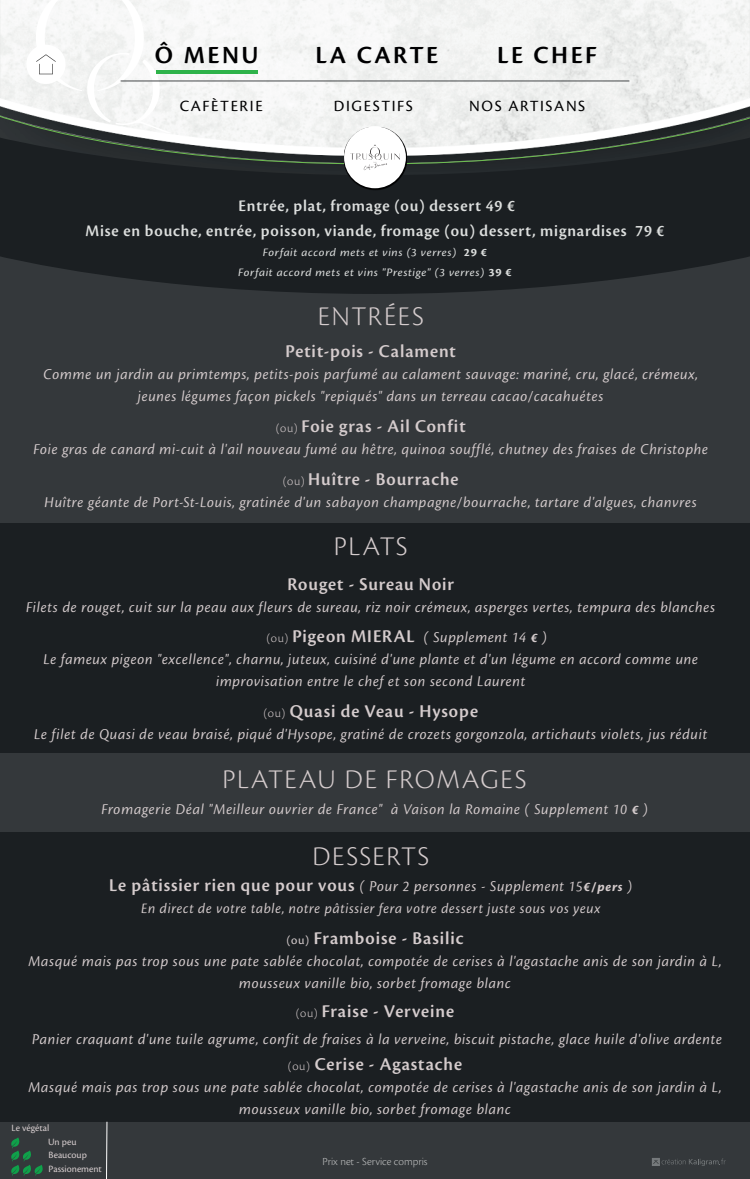
<style>
.page{position:relative;width:750px;height:1179px;background:#fff}
.page>*{position:absolute;margin:0;border:0;box-sizing:border-box;transform-origin:0 0}
.t1{font:300 28.12px "Cronos Pro";letter-spacing:.06em;color:#d5cccd}
.t2{font:600 25.62px "Cronos Pro";letter-spacing:.1em;color:#000001}
.t3{font:18.75px "Cronos Pro Semibold Disp";letter-spacing:.05em;color:#d5cccd}
.t4{font:16.88px/25px "Cronos Pro Semibold Disp";letter-spacing:.05em;color:#dcdedd;text-align:center}
.t5{font:16.25px "Cronos Pro";letter-spacing:.1em;color:#000001}
.t6{font:15.62px/21.9px "Cronos Pro Disp It";letter-spacing:.045em;color:#d5cccd;text-align:center}
.t7{font:15px "Cronos Pro Disp It";letter-spacing:.045em;color:#d5cccd}
.t8{font:italic 11.88px/20px "Cronos Pro";letter-spacing:.045em;color:#dcdedd;text-align:center;scale:1.06 1}
.t9{font:300 11.25px "Cronos Pro";color:#c2c3c3}
.t10{font:10px/13.3px "Cronos Pro";color:#d5cccd}
.s1{font-weight:700;font-style:normal}
.s2{font-family:"Cronos Pro";font-weight:300;font-size:12.5px}
.s3{font-family:"Cronos Pro Semibold Disp";font-size:18.75px}
.s4{font-family:"Cronos Pro Bold Capt It";font-size:13.75px}
.s5{font-family:"Cronos Pro";font-size:12.5px}
</style>
<div class="page">
<img style="left:0;top:0;width:750px;height:1178px">
<div style="left:26px;top:45px;width:40px;height:39px;background:#fff;border-radius:50%"></div>
<svg style="left:34px;top:0;width:137px;height:115px"></svg>
<hr style="left:121px;top:81px;width:508px;height:1px;background:#444749">
<svg style="left:0;top:115px;width:750px;height:22px"></svg>
<svg style="left:652px;top:1157px;width:74px;height:8px"></svg>
<svg style="left:0;top:137px;width:750px;height:157px;background:#272c2e"></svg>
<svg style="left:344px;top:127px;width:63px;height:63px"></svg>
<div style="left:344px;top:126px;width:62px;height:62px;background:#fff;border-radius:50%"></div>
<svg style="left:350px;top:144px;width:50px;height:27px"></svg>
<hr style="left:156px;top:70px;width:102px;height:4px;background:#2eb34a">
<div style="left:0;top:522px;width:750px;height:230px;background:#1b1f22"></div>
<div style="left:0;top:831px;width:750px;height:290px;background:#1b1f22"></div>
<svg style="left:11px;top:1137px;width:32px;height:38px"></svg>
<svg style="left:106px;top:1121px;width:1px;height:57px"></svg>
<h2 class="t2" style="left:155px;top:40px;width:105px">Ô MENU</h2>
<h2 class="t2" style="left:316px;top:40px;width:124px">LA CARTE</h2>
<h2 class="t2" style="left:497px;top:40px;width:101px">LE CHEF</h2>
<p class="t5" style="left:180px;top:97px;width:85px">CAFÈTERIE</p>
<p class="t5" style="left:334px;top:97px;width:81px">DIGESTIFS</p>
<p class="t5" style="left:469px;top:97px;width:118px">NOS ARTISANS</p>
<p class="t4" style="left:85px;top:193px;width:581px">Entrée, plat, fromage (ou) dessert 49 €<br>Mise en bouche, entrée, poisson, viande, fromage (ou) dessert, mignardises 79 €</p>
<p class="t8" style="left:238px;top:243px;width:260px">Forfait accord mets et vins (3 verres) <span class="s1">29 €<br></span>Forfait accord mets et vins "Prestige" (3 verres) <span class="s1">39 €</span></p>
<h1 class="t1" style="left:318px;top:300px;width:108px">ENTRÉES</h1>
<p class="t3" style="left:285px;top:340px;width:172px">Petit-pois - Calament</p>
<p class="t6" style="left:44px;top:363px;width:656px">Comme un jardin au primtemps, petits-pois parfumé au calament sauvage: mariné, cru, glacé, crémeux, jeunes légumes façon pickels "repiqués" dans un terreau cacao/cacahuétes</p>
<p class="t3" style="left:276px;top:415px;width:192px"><span class="s2">(ou)</span> Foie gras - Ail Confit</p>
<p class="t6" style="left:33px;top:438px;width:676px">Foie gras de canard mi-cuit à l'ail nouveau fumé au hêtre, quinoa soufflé, chutney des fraises de Christophe</p>
<p class="t3" style="left:283px;top:468px;width:177px"><span class="s2">(ou)</span> Huître - Bourrache</p>
<p class="t6" style="left:45px;top:491px;width:654px">Huître géante de Port-St-Louis, gratinée d'un sabayon champagne/bourrache, tartare d'algues, chanvres</p>
<h1 class="t1" style="left:334px;top:530px;width:75px">PLATS</h1>
<p class="t3" style="left:287px;top:573px;width:168px">Rouget - Sureau Noir</p>
<p class="t6" style="left:266px;top:591px;width:450px;line-height:30.6px;text-align:left;text-indent:-240px">Filets de rouget, cuit sur la peau aux fleurs de sureau, riz noir crémeux, asperges vertes, tempura des blanches <span class="s2">(ou)</span> <span class="s3">Pigeon MIERAL</span> ( Supplement 14 <span class="s4">€</span> )</p>
<p class="t6" style="left:43px;top:648px;width:656px">Le fameux pigeon "excellence", charnu, juteux, cuisiné d'une plante et d'un légume en accord comme une improvisation entre le chef et son second Laurent</p>
<p class="t3" style="left:263px;top:700px;width:216px"><span class="s2">(ou)</span> Quasi de Veau - Hysope</p>
<p class="t6" style="left:34px;top:723px;width:674px">Le filet de Quasi de veau braisé, piqué d'Hysope, gratiné de crozets gorgonzola, artichauts violets, jus réduit</p>
<h1 class="t1" style="left:222px;top:763px;width:305px">PLATEAU DE FROMAGES</h1>
<p class="t6" style="left:101px;top:798px;width:548px">Fromagerie Déal "Meilleur ouvrier de France" à Vaison la Romaine ( Supplement 10 <span class="s4">€</span> )</p>
<h1 class="t1" style="left:312px;top:840px;width:118px">DESSERTS</h1>
<p class="t6" style="left:109px;top:875px;width:524px"><span class="s3">Le pâtissier rien que pour vous</span> ( Pour 2 personnes - Supplement 15<span class="s4">€/pers</span> )</p>
<p class="t7" style="left:141px;top:899px;width:461px">En direct de votre table, notre pâtissier fera votre dessert juste sous vos yeux</p>
<p class="t3" style="left:286px;top:927px;width:179px"><span class="s5">(ou)</span> Framboise - Basilic</p>
<p class="t6" style="left:28px;top:950px;width:695px">Masqué mais pas trop sous une pate sablée chocolat, compotée de cerises à l'agastache anis de son jardin à L, mousseux vanille bio, sorbet fromage blanc</p>
<p class="t3" style="left:296px;top:999px;width:160px"><span class="s2">(ou)</span> Fraise - Verveine</p>
<p class="t6" style="left:32px;top:1027px;width:691px">Panier craquant d'une tuile agrume, confit de fraises à la verveine, biscuit pistache, glace huile d'olive ardente</p>
<p class="t3" style="left:288px;top:1053px;width:176px"><span class="s2">(ou)</span> Cerise - Agastache</p>
<p class="t6" style="left:28px;top:1076px;width:695px">Masqué mais pas trop sous une pate sablée chocolat, compotée de cerises à l'agastache anis de son jardin à L, mousseux vanille bio, sorbet fromage blanc</p>
<p class="t10" style="left:11px;top:1121px;width:40px">Le végétal</p>
<p class="t10" style="left:48px;top:1135px;width:55px">Un peu<br>Beaucoup<br>Passionement</p>
<p class="t9" style="left:322px;top:1154px;width:107px">Prix net - Service compris</p>
</div>
